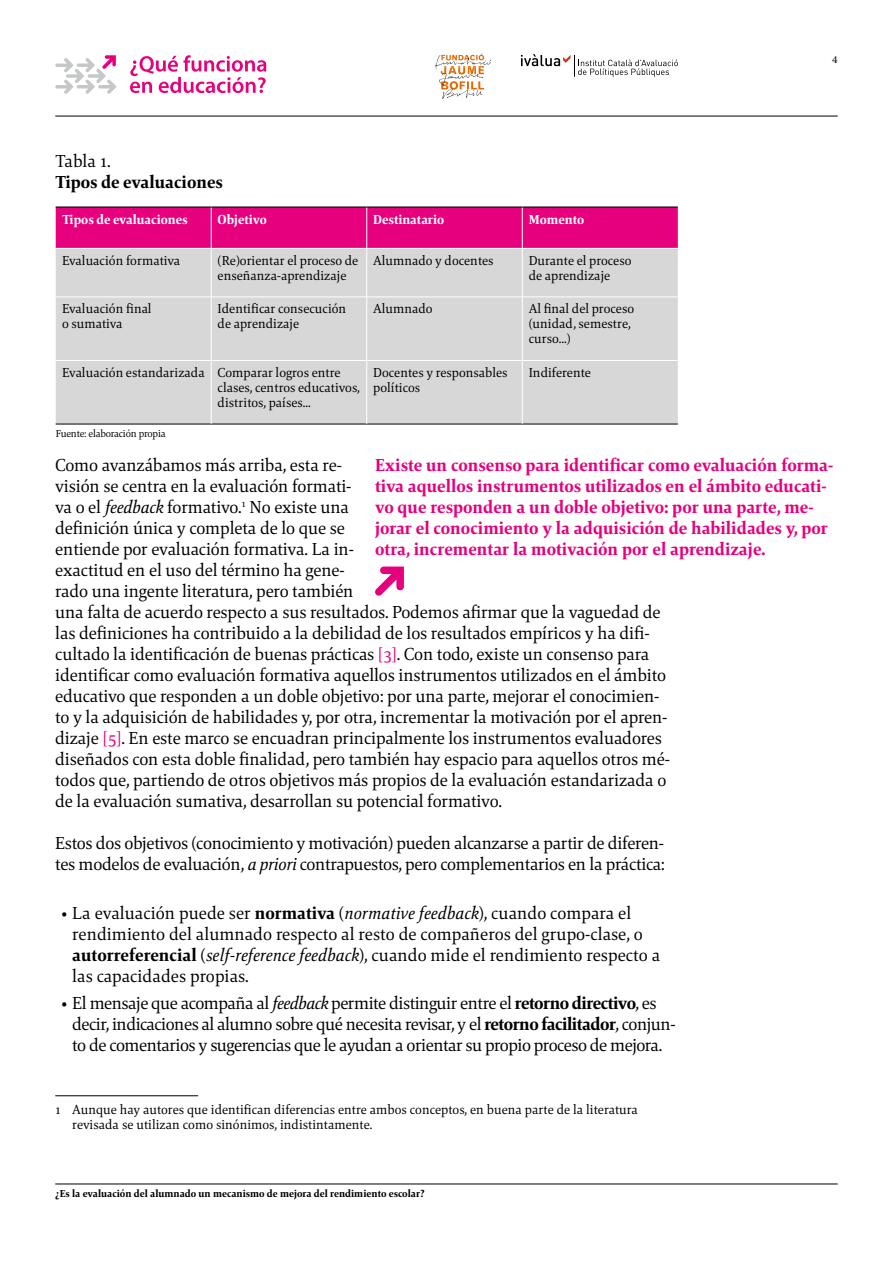
<style>
.page{position:relative;width:893px;height:1263px;background:#fff}
.page>*{position:absolute;margin:0;border:0;box-sizing:border-box;transform-origin:0 0}
.t1{font:18px/21px "Mangan Nova";letter-spacing:-.01em;color:#000}
.t2{font:800 18px/21px "Mangan Nova";color:#e6007d}
.t3{font:18px/21px "Mangan Nova";letter-spacing:-.03em;color:#000}
.t4{font:800 18px "Mangan Nova";color:#000}
.t5{font:13.5px/15px "Mangan Nova";color:#000}
.t6{font:800 13.5px "Mangan Nova";color:#fff}
.t7{font:800 10.5px "Mangan Nova";color:#000}
.t8{font:10.5px "Mangan Nova";letter-spacing:-.02em;color:#000}
.s1{font-style:italic}
.s2{color:#e6007d}
.s3{font-weight:800}
</style>
<div class="page">
<hr style="left:55px;top:116px;width:783px;height:1px;background:#000">
<svg style="left:435px;top:53px;width:56px;height:46px"></svg>
<svg style="left:521px;top:54px;width:157px;height:23px"></svg>
<svg style="left:55px;top:55px;width:62px;height:39px"></svg>
<svg style="left:130px;top:55px;width:136px;height:38px"></svg>
<hr style="left:55px;top:1184px;width:783px;height:1px;background:#000">
<hr style="left:55px;top:1095px;width:143px;height:1px;background:#000">
<div style="left:56px;top:208px;width:622px;height:40px;background:#e6007d"></div>
<div style="left:56px;top:249px;width:622px;height:175px;background:#d6d7d6"></div>
<hr style="left:56px;top:424px;width:155px;height:1px;background:#000">
<hr style="left:211px;top:424px;width:156px;height:1px;background:#000">
<hr style="left:367px;top:424px;width:155px;height:1px;background:#000">
<hr style="left:522px;top:424px;width:156px;height:1px;background:#000">
<hr style="left:211px;top:207px;width:1px;height:41px;background:#fff">
<hr style="left:366px;top:207px;width:1px;height:41px;background:#fff">
<hr style="left:522px;top:207px;width:1px;height:41px;background:#fff">
<hr style="left:211px;top:249px;width:1px;height:47px;background:#fff">
<hr style="left:366px;top:249px;width:1px;height:47px;background:#fff">
<hr style="left:522px;top:249px;width:1px;height:47px;background:#fff">
<hr style="left:211px;top:297px;width:1px;height:63px;background:#fff">
<hr style="left:366px;top:297px;width:1px;height:63px;background:#fff">
<hr style="left:522px;top:297px;width:1px;height:63px;background:#fff">
<hr style="left:211px;top:361px;width:1px;height:63px;background:#fff">
<hr style="left:366px;top:361px;width:1px;height:63px;background:#fff">
<hr style="left:522px;top:361px;width:1px;height:63px;background:#fff">
<hr style="left:56px;top:207px;width:155px;height:1px;background:#000">
<hr style="left:211px;top:207px;width:156px;height:1px;background:#000">
<hr style="left:367px;top:207px;width:155px;height:1px;background:#000">
<hr style="left:522px;top:207px;width:156px;height:1px;background:#000">
<hr style="left:56px;top:296px;width:155px;height:1px;background:#fff">
<hr style="left:211px;top:296px;width:156px;height:1px;background:#fff">
<hr style="left:367px;top:296px;width:155px;height:1px;background:#fff">
<hr style="left:522px;top:296px;width:156px;height:1px;background:#fff">
<hr style="left:56px;top:360px;width:155px;height:1px;background:#fff">
<hr style="left:211px;top:360px;width:156px;height:1px;background:#fff">
<hr style="left:367px;top:360px;width:155px;height:1px;background:#fff">
<hr style="left:522px;top:360px;width:156px;height:1px;background:#fff">
<svg style="left:375px;top:566px;width:29px;height:30px"></svg>
<p class="t8" style="left:832px;top:53px;width:7px">4</p>
<p class="t1" style="left:55px;top:150px;width:57px">Tabla 1.</p>
<p class="t4" style="left:55px;top:170px;width:169px">Tipos de evaluaciones</p>
<p class="t6" style="left:62px;top:210px;width:127px">Tipos de evaluaciones</p>
<p class="t6" style="left:218px;top:210px;width:51px">Objetivo</p>
<p class="t6" style="left:373px;top:210px;width:73px">Destinatario</p>
<p class="t6" style="left:529px;top:210px;width:57px">Momento</p>
<p class="t5" style="left:62px;top:253px;width:120px">Evaluación formativa</p>
<p class="t5" style="left:218px;top:253px;width:142px">(Re)orientar el proceso de enseñanza-aprendizaje</p>
<p class="t5" style="left:373px;top:253px;width:122px">Alumnado y docentes</p>
<p class="t5" style="left:529px;top:253px;width:104px">Durante el proceso de aprendizaje</p>
<p class="t5" style="left:62px;top:301px;width:91px">Evaluación final o sumativa</p>
<p class="t5" style="left:218px;top:301px;width:130px">Identificar consecución de aprendizaje</p>
<p class="t5" style="left:373px;top:301px;width:61px">Alumnado</p>
<p class="t5" style="left:529px;top:301px;width:107px">Al final del proceso (unidad, semestre, curso...)</p>
<p class="t5" style="left:218px;top:365px;width:144px;text-indent:-156px">Evaluación estandarizada Comparar logros entre clases, centros educativos, distritos, países...</p>
<p class="t5" style="left:373px;top:365px;width:136px">Docentes y responsables políticos</p>
<p class="t5" style="left:529px;top:365px;width:64px">Indiferente</p>
<p class="t8" style="left:56px;top:426px;width:111px">Fuente: elaboración propia</p>
<p class="t2" style="left:375px;top:455px;width:460px">Existe un consenso para identificar como evaluación forma&shy;tiva aquellos instrumentos utilizados en el ámbito educati&shy;vo que responden a un doble objetivo: por una parte, me&shy;jorar el conocimiento y la adquisición de habilidades y, por otra, incrementar la motivación por el aprendizaje.</p>
<p class="t1" style="left:55px;top:454px;width:616px">Como avanzábamos más arriba, esta re-<br>visión se centra en la evaluación formati-<br>va o el <span class="s1">feedback</span> formativo.<sup>1</sup> No existe una<br>definición única y completa de lo que se<br>entiende por evaluación formativa. La in-<br>exactitud en el uso del término ha gene-<br>rado una ingente literatura, pero también<br>una falta de acuerdo respecto a sus resultados. Podemos afirmar que la vaguedad de las definiciones ha contribuido a la debilidad de los resultados empíricos y ha difi&shy;cultado la identificación de buenas prácticas <span class="s2">[3]</span>. Con todo, existe un consenso para identificar como evaluación formativa aquellos instrumentos utilizados en el ámbito educativo que responden a un doble objetivo: por una parte, mejorar el conocimien&shy;to y la adquisición de habilidades y, por otra, incrementar la motivación por el apren&shy;dizaje <span class="s2">[5]</span>. En este marco se encuadran principalmente los instrumentos evaluadores diseñados con esta doble finalidad, pero también hay espacio para aquellos otros mé&shy;todos que, partiendo de otros objetivos más propios de la evaluación estandarizada o de la evaluación sumativa, desarrollan su potencial formativo.</p>
<p class="t1" style="left:55px;top:833px;width:611px">Estos dos objetivos (conocimiento y motivación) pueden alcanzarse a partir de diferen&shy;tes modelos de evaluación, <span class="s1">a priori</span> contrapuestos, pero complementarios en la práctica:</p>
<p class="t1" style="left:72px;top:902px;width:589px;text-indent:-11px">• La evaluación puede ser <span class="s3">normativa</span> (<span class="s1">normative feedback</span>), cuando compara el rendimiento del alumnado respecto al resto de compañeros del grupo-clase, o <span class="s3">autorreferencial</span> (<span class="s1">self-reference feedback</span>), cuando mide el rendimiento respecto a las capacidades propias.</p>
<p class="t3" style="left:72px;top:992px;width:605px;text-indent:-11px">• El mensaje que acompaña al <span class="s1">feedback</span> permite distinguir entre el <span class="s3">retorno directivo</span>, es decir, indicaciones al alumno sobre qué necesita revisar, y el <span class="s3">retorno facilitador</span>, conjun&shy;to de comentarios y sugerencias que le ayudan a orientar su propio proceso de mejora.</p>
<p class="t5" style="left:72px;top:1102px;width:567px;text-indent:-17px">1 Aunque hay autores que identifican diferencias entre ambos conceptos, en buena parte de la literatura revisada se utilizan como sinónimos, indistintamente.</p>
<p class="t7" style="left:55px;top:1187px;width:371px">¿Es la evaluación del alumnado un mecanismo de mejora del rendimiento escolar?</p>
</div>
